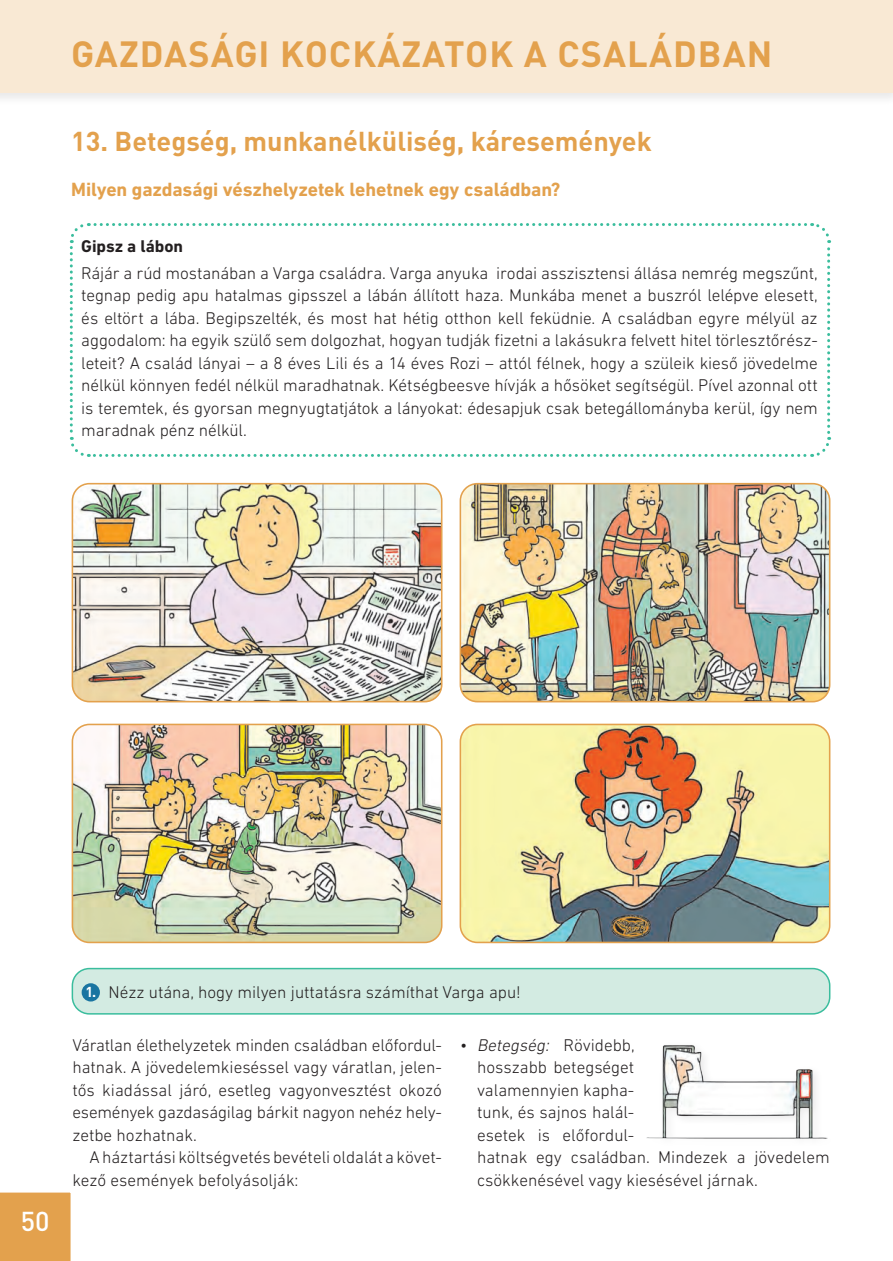
<style>
.page{position:relative;width:893px;height:1261px;background:#fff}
.page>*{position:absolute;margin:0;border:0;box-sizing:border-box;transform-origin:0 0}
.t1{font:700 36px "DIN Pro";letter-spacing:.03em;color:#e3a14d}
.t2{font:700 27px "DIN Pro";color:#e3a14d}
.t3{font:500 27px "DIN Pro";color:#fff}
.t4{font:700 19.5px "DIN Next LT Pro";letter-spacing:-.005em;color:#e3a14d}
.t5{font:300 17.25px/22.5px "DIN Next LT Pro";color:#231f20;text-align:justify}
.t6{font:700 17.25px "DIN Next LT Pro";color:#231f20}
.s1{font-family:"DIN Pro";font-weight:700;font-size:14.25px;color:#fff}
.s2{font-style:italic}
</style>
<div class="page">
<div style="left:0;top:0;width:892px;height:106px;background:#f6f6f6"></div>
<div style="left:0;top:0;width:892px;height:93px;background:#f9e9d4"></div>
<svg style="left:69px;top:223px;width:762px;height:234px"></svg>
<img style="left:72px;top:484px;width:369px;height:218px">
<div style="left:72px;top:483px;width:370px;height:219px;border:2px solid #e3a14d;border-radius:17px"></div>
<img style="left:462px;top:484px;width:367px;height:218px">
<div style="left:459px;top:483px;width:371px;height:219px;border:2px solid #e3a14d;border-radius:17px"></div>
<img style="left:462px;top:724px;width:367px;height:218px">
<div style="left:459px;top:724px;width:371px;height:219px;border:2px solid #e3a14d;border-radius:17px"></div>
<img style="left:72px;top:724px;width:369px;height:218px">
<div style="left:72px;top:724px;width:370px;height:219px;border:2px solid #e3a14d;border-radius:17px"></div>
<div style="left:72px;top:968px;width:757px;height:46px;background:#d3ebe2;border-radius:17px"></div>
<div style="left:82px;top:983px;width:18px;height:18px;background:#1a75a1;border-radius:50%"></div>
<div style="left:72px;top:968px;width:758px;height:46px;border:2px solid #3abd9d;border-radius:17px"></div>
<img style="left:646px;top:1045px;width:182px;height:94px">
<div style="left:0;top:1192px;width:71px;height:69px;background:#e3a14d"></div>
<h1 class="t1" style="left:71px;top:29px;width:702px">GAZDASÁGI KOCKÁZATOK A CSALÁDBAN</h1>
<h2 class="t2" style="left:71px;top:123px;width:582px">13. Betegség, munkanélküliség, káresemények</h2>
<p class="t4" style="left:71px;top:178px;width:490px">Milyen gazdasági vészhelyzetek lehetnek egy családban?</p>
<p class="t6" style="left:81px;top:236px;width:103px">Gipsz a lábon</p>
<p class="t5" style="left:81px;top:262px;width:738px">Rájár a rúd mostanában a Varga családra. Varga anyuka irodai asszisztensi állása nemrég megszűnt, tegnap pedig apu hatalmas gipsszel a lábán állított haza. Munkába menet a buszról lelépve elesett, és eltört a lába. Begipszelték, és most hat hétig otthon kell feküdnie. A családban egyre mélyül az aggodalom: ha egyik szülő sem dolgozhat, hogyan tudják fizetni a lakásukra felvett hitel törlesztőrész&shy;leteit? A család lányai – a 8 éves Lili és a 14 éves Rozi – attól félnek, hogy a szüleik kieső jövedelme nélkül könnyen fedél nélkül maradhatnak. Kétségbeesve hívják a hősöket segítségül. Pível azonnal ott is teremtek, és gyorsan megnyugtatjátok a lányokat: édesapjuk csak betegállományba kerül, így nem maradnak pénz nélkül.</p>
<h2 class="t3" style="left:21px;top:1203px;width:30px">50</h2>
<p class="t5" style="left:85px;top:980px;width:437px"><span class="s1">1.</span> Nézz utána, hogy milyen juttatásra számíthat Varga apu!</p>
<p class="t5" style="left:72px;top:1033px;width:371px">Váratlan élethelyzetek minden családban előfordul&shy;hatnak. A jövedelemkieséssel vagy váratlan, jelen&shy;tős kiadással járó, esetleg vagyonvesztést okozó események gazdaságilag bárkit nagyon nehéz hely&shy;zetbe hozhatnak.</p>
<p class="t5" style="left:72px;top:1146px;width:371px;text-indent:17px">A háztartási költségvetés bevételi oldalát a követ&shy;kező események befolyásolják:</p>
<p class="t5" style="left:477px;top:1033px;width:354px;text-align:left;text-indent:-17px">• <span class="s2">Betegség:</span> Rövidebb,<br>hosszabb betegséget<br>valamennyien kapha-<br>tunk, és sajnos halál-<br>esetek is előfordul-<br>hatnak egy családban. Mindezek a jövedelem csökkenésével vagy kiesésével járnak.</p>
</div>
